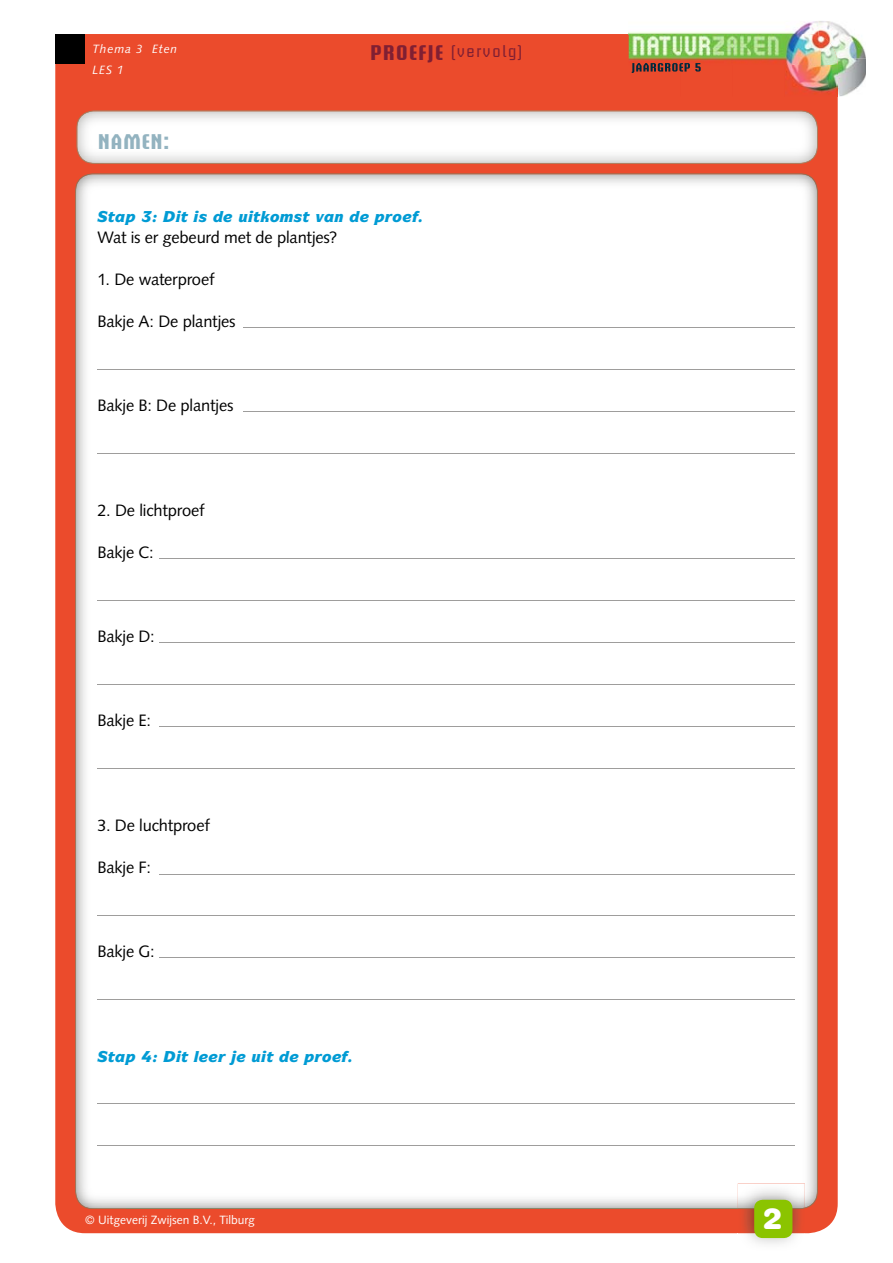
<style>
.page{position:relative;width:893px;height:1263px;background:#fff}
.page>*{position:absolute;margin:0;border:0;box-sizing:border-box;transform-origin:0 0}
.t1{font:900 29.25px "Helvetica Rounded LT Std";color:#fff}
.t2{font:700 21px "Briem Akademi Std";letter-spacing:.05em;color:#93b3c0}
.t3{font:16.5px "Syntax LT Std";letter-spacing:-.01em;color:#000}
.t4{font:15px "Briem Akademi Std";letter-spacing:.07em;color:#801f33}
.t5{font:italic 900 15px "ITC Symbol Std";color:#009bd4}
.t6{font:12px "Syntax LT Std";color:#fff}
.t7{font:italic 12px/21.9px "Syntax LT Std";letter-spacing:.07em;color:#fff}
.s1{font-weight:700;font-size:21px}
</style>
<div class="page">
<div style="left:55px;top:34px;width:783px;height:1199px;background:#eb4b2c;border-radius:30px"></div>
<div style="left:128px;top:225px;width:677px;height:982px;background:#fff"></div>
<img style="left:75px;top:173px;width:743px;height:52px">
<img style="left:75px;top:224px;width:53px;height:985px">
<img style="left:805px;top:224px;width:13px;height:984px">
<img style="left:127px;top:1207px;width:611px;height:2px">
<img style="left:738px;top:1183px;width:67px;height:61px">
<div style="left:754px;top:1200px;width:38px;height:38px;background:#8bc400;border-radius:9px"></div>
<img style="left:77px;top:111px;width:741px;height:53px">
<hr style="left:243px;top:327px;width:552px;height:1px;background:#9e9d9c">
<hr style="left:243px;top:411px;width:552px;height:1px;background:#9e9d9c">
<hr style="left:98px;top:369px;width:697px;height:1px;background:#9e9d9c">
<hr style="left:98px;top:453px;width:697px;height:1px;background:#9e9d9c">
<hr style="left:159px;top:558px;width:636px;height:1px;background:#9e9d9c">
<hr style="left:159px;top:642px;width:636px;height:1px;background:#9e9d9c">
<hr style="left:98px;top:600px;width:697px;height:1px;background:#9e9d9c">
<hr style="left:98px;top:684px;width:697px;height:1px;background:#9e9d9c">
<hr style="left:159px;top:726px;width:636px;height:1px;background:#9e9d9c">
<hr style="left:98px;top:768px;width:697px;height:1px;background:#9e9d9c">
<hr style="left:159px;top:874px;width:636px;height:1px;background:#9e9d9c">
<hr style="left:159px;top:957px;width:636px;height:1px;background:#9e9d9c">
<hr style="left:98px;top:915px;width:697px;height:1px;background:#9e9d9c">
<hr style="left:98px;top:999px;width:697px;height:1px;background:#9e9d9c">
<hr style="left:98px;top:1103px;width:697px;height:1px;background:#9e9d9c">
<hr style="left:98px;top:1145px;width:697px;height:1px;background:#9e9d9c">
<img style="left:771px;top:21px;width:47px;height:13px">
<img style="left:818px;top:21px;width:48px;height:38px">
<img style="left:838px;top:59px;width:28px;height:37px">
<img style="left:629px;top:34px;width:209px;height:58px">
<img style="left:632px;top:63px;width:69px;height:10px">
<div style="left:55px;top:34px;width:30px;height:30px;background:#000"></div>
<svg style="left:213px;top:211px;width:19px;height:11px"></svg>
<svg style="left:248px;top:211px;width:6px;height:11px"></svg>
<svg style="left:260px;top:211px;width:10px;height:11px"></svg>
<svg style="left:279px;top:214px;width:14px;height:8px"></svg>
<svg style="left:324px;top:214px;width:10px;height:8px"></svg>
<svg style="left:97px;top:211px;width:60px;height:14px"></svg>
<svg style="left:163px;top:211px;width:44px;height:11px"></svg>
<svg style="left:350px;top:211px;width:72px;height:14px"></svg>
<svg style="left:97px;top:1051px;width:60px;height:14px"></svg>
<svg style="left:163px;top:1051px;width:83px;height:14px"></svg>
<svg style="left:252px;top:1051px;width:99px;height:14px"></svg>
<p class="t7" style="left:92px;top:37px;width:86px">Thema 3 Eten<br>LES 1</p>
<p class="t2" style="left:98px;top:130px;width:73px">NAMEN:</p>
<p class="t5" style="left:238px;top:207px;width:107px">◆▼□ ▲▼ ❖■</p>
<p class="t3" style="left:97px;top:228px;width:242px">Wat is er gebeurd met de plantjes?</p>
<p class="t3" style="left:97px;top:270px;width:119px">1. De waterproef</p>
<p class="t3" style="left:97px;top:312px;width:140px">Bakje A: De plantjes</p>
<p class="t3" style="left:97px;top:396px;width:138px">Bakje B: De plantjes</p>
<p class="t4" style="left:370px;top:44px;width:153px"><span class="s1">PROEFJE</span> (vervolg)</p>
<p class="t3" style="left:97px;top:501px;width:109px">2. De lichtproef</p>
<p class="t3" style="left:97px;top:543px;width:58px">Bakje C:</p>
<p class="t3" style="left:97px;top:627px;width:59px">Bakje D:</p>
<p class="t3" style="left:97px;top:711px;width:55px">Bakje E:</p>
<p class="t3" style="left:97px;top:816px;width:114px">3. De luchtproef</p>
<p class="t3" style="left:97px;top:858px;width:55px">Bakje F:</p>
<p class="t3" style="left:97px;top:942px;width:59px">Bakje G:</p>
<p class="t6" style="left:85px;top:1213px;width:171px">© Uitgeverij Zwijsen B.V., Tilburg</p>
<h1 class="t1" style="left:763px;top:1199px;width:21px">2</h1>
</div>
